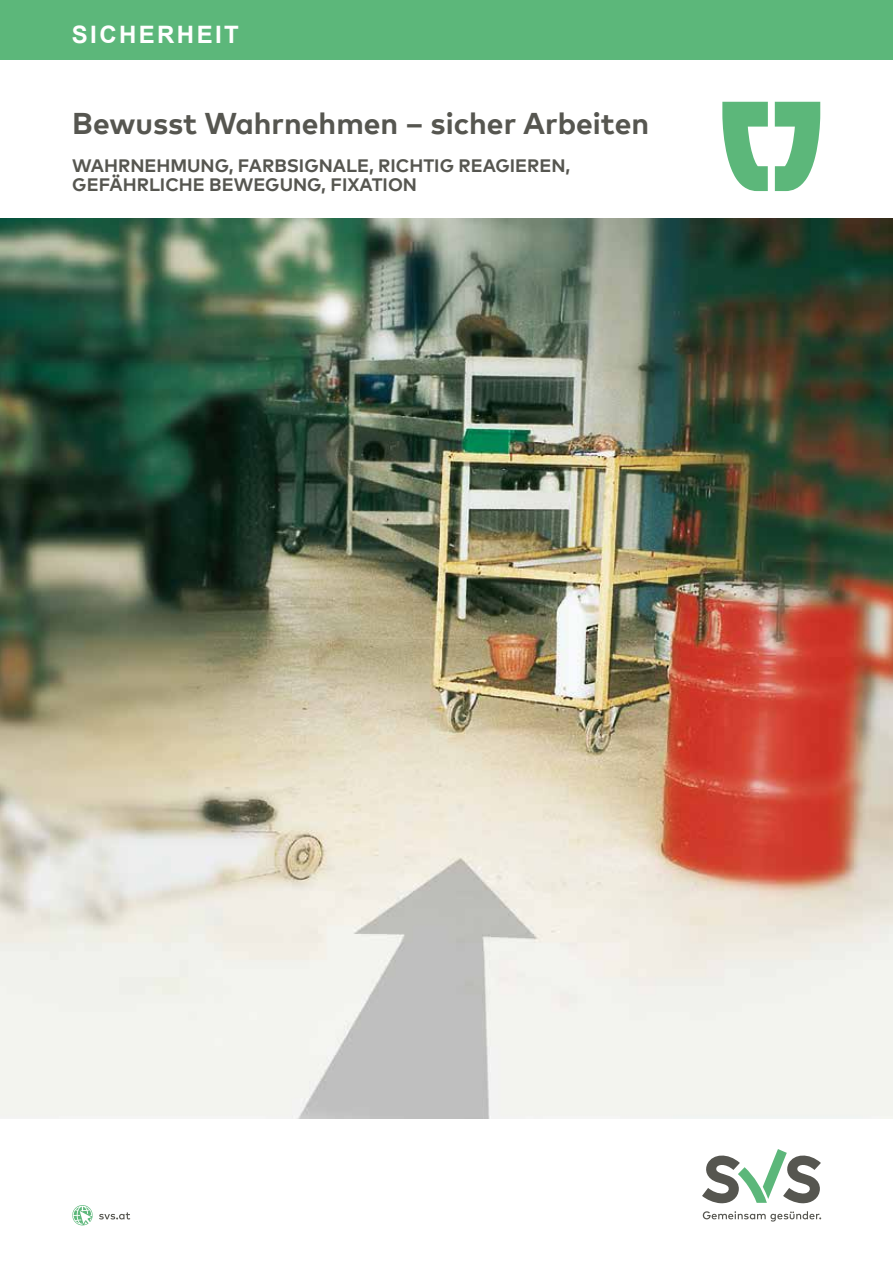
<style>
.page{position:relative;width:893px;height:1263px;background:#fff}
.page>*{position:absolute;margin:0;border:0;box-sizing:border-box;transform-origin:0 0}
.t1{font:700 30px "Mark Offc Pro";color:#565650}
.t2{font:700 24px "Arial";letter-spacing:.1em;color:#fff}
.t3{font:700 18px/19.5px "Mark Offc Pro";color:#565650}
</style>
<div class="page">
<svg style="left:702px;top:1149px;width:119px;height:55px"></svg>
<svg style="left:703px;top:1211px;width:118px;height:10px"></svg>
<svg style="left:72px;top:1205px;width:21px;height:20px"></svg>
<svg style="left:99px;top:1212px;width:31px;height:7px"></svg>
<img style="left:0;top:218px;width:893px;height:900px">
<div style="left:0;top:0;width:893px;height:60px;background:#5cb77a"></div>
<svg style="left:722px;top:102px;width:46px;height:89px"></svg>
<svg style="left:775px;top:102px;width:45px;height:89px"></svg>
<h2 class="t2" style="left:72px;top:18px;width:168px">SICHERHEIT</h2>
<h1 class="t1" style="left:72px;top:101px;width:578px">Bewusst Wahrnehmen – sicher Arbeiten</h1>
<p class="t3" style="left:72px;top:154px;width:500px">WAHRNEHMUNG, FARBSIGNALE, RICHTIG REAGIEREN,<br>GEFÄHRLICHE BEWEGUNG, FIXATION</p>
</div>
